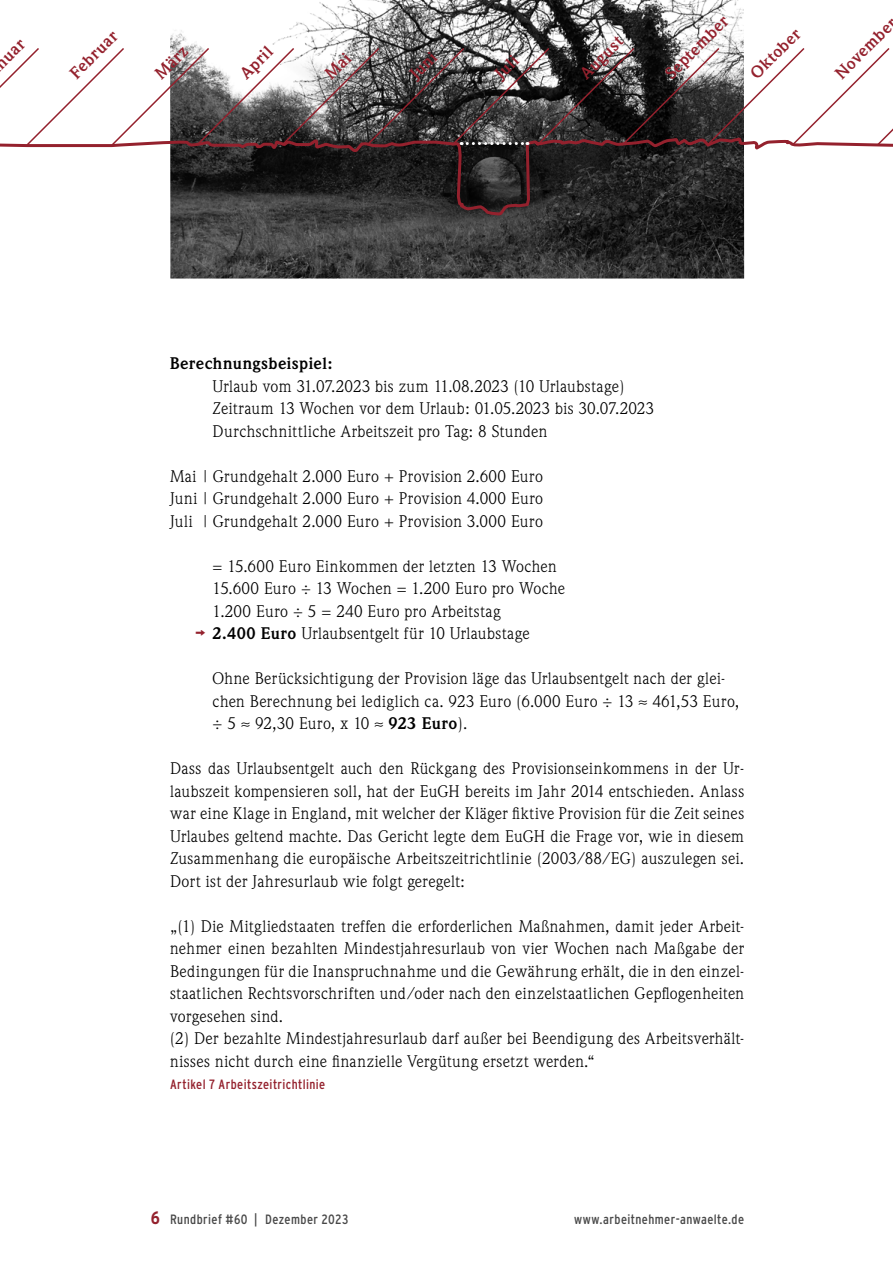
<style>
.page{position:relative;width:893px;height:1263px;background:#fff}
.page>*{position:absolute;margin:0;border:0;box-sizing:border-box;transform-origin:0 0}
.t1{font:16.5px/22.5px "Weidemann";letter-spacing:.02em;color:#000}
.t2{font:700 16.5px "Weidemann";color:#94212d}
.t3{font:700 16.5px "Weidemann";letter-spacing:.025em;color:#000}
.t4{font:condensed 13.5px "Interstate";letter-spacing:.03em;color:#484848}
.t5{font:condensed 13.5px "Interstate";letter-spacing:.03em;color:#94212d}
.s1{font-family:"Interstate";font-weight:700;font-stretch:condensed;font-size:18px;color:#94212d}
.s2{font-weight:700}
.s3{font-weight:700;font-size:18px;color:#94212d}
</style>
<div class="page">
<img style="left:170px;top:0;width:574px;height:279px">
<svg style="left:26px;top:147px;width:736px;height:71px"></svg>
<svg style="left:0;top:46px;width:893px;height:101px"></svg>
<p class="t2" style="left:-9px;top:59px;width:36px;rotate:-45deg">nuar</p>
<p class="t2" style="left:66px;top:69px;width:61px;rotate:-45deg">Februar</p>
<p class="t2" style="left:151px;top:69px;width:41px;rotate:-45deg">März</p>
<p class="t2" style="left:236px;top:69px;width:40px;rotate:-45deg">April</p>
<p class="t2" style="left:406px;top:69px;width:32px;rotate:-45deg">Juni</p>
<p class="t2" style="left:491px;top:69px;width:27px;rotate:-45deg">Juli</p>
<p class="t2" style="left:576px;top:69px;width:54px;rotate:-45deg">August</p>
<p class="t2" style="left:661px;top:69px;width:83px;rotate:-45deg">September</p>
<p class="t2" style="left:746px;top:69px;width:65px;rotate:-45deg">Oktober</p>
<p class="t2" style="left:831px;top:69px;width:80px;rotate:-45deg">November</p>
<p class="t3" style="left:170px;top:354px;width:164px">Berechnungsbeispiel:</p>
<p class="t1" style="left:213px;top:374px;width:443px">Urlaub vom 31.07.2023 bis zum 11.08.2023 (10 Urlaubstage)<br>Zeitraum 13 Wochen vor dem Urlaub: 01.05.2023 bis 30.07.2023<br>Durchschnittliche Arbeitszeit pro Tag: 8 Stunden</p>
<p class="t1" style="left:170px;top:464px;width:375px;text-align:justify">Mai | Grundgehalt 2.000 Euro + Provision 2.600 Euro Juni | Grundgehalt 2.000 Euro + Provision 4.000 Euro Juli | Grundgehalt 2.000 Euro + Provision 3.000 Euro</p>
<p class="t1" style="left:213px;top:554px;width:346px">= 15.600 Euro Einkommen der letzten 13 Wochen</p>
<p class="t1" style="left:213px;top:577px;width:354px">15.600 Euro ÷ 13 Wochen = 1.200 Euro pro Woche</p>
<p class="t1" style="left:213px;top:599px;width:289px">1.200 Euro ÷ 5 = 240 Euro pro Arbeitstag</p>
<p class="t1" style="left:195px;top:622px;width:336px"><span class="s1">¬</span> <span class="s2">2.400 Euro</span> Urlaubsentgelt für 10 Urlaubstage</p>
<p class="t1" style="left:213px;top:667px;width:528px">Ohne Berücksichtigung der Provision läge das Urlaubsentgelt nach der glei&shy;chen Berechnung bei lediglich ca. 923 Euro (6.000 Euro ÷ 13 ≈ 461,53 Euro, ÷ 5 ≈ 92,30 Euro, x 10 ≈ <span class="s2">923 Euro</span>).</p>
<p class="t1" style="left:170px;top:757px;width:576px;text-align:justify">Dass das Urlaubsentgelt auch den Rückgang des Provisionseinkommens in der Ur&shy;laubszeit kompensieren soll, hat der EuGH bereits im Jahr 2014 entschieden. Anlass war eine Klage in England, mit welcher der Kläger fiktive Provision für die Zeit seines Urlaubes geltend machte. Das Gericht legte dem EuGH die Frage vor, wie in diesem Zusammenhang die europäische Arbeitszeitrichtlinie (2003/88/EG) auszulegen sei.<br>Dort ist der Jahresurlaub wie folgt geregelt:</p>
<p class="t1" style="left:170px;top:915px;width:576px">„(1) Die Mitgliedstaaten treffen die erforderlichen Maßnahmen, damit jeder Arbeit&shy;nehmer einen bezahlten Mindestjahresurlaub von vier Wochen nach Maßgabe der Bedingungen für die Inanspruchnahme und die Gewährung erhält, die in den einzel&shy;staatlichen Rechtsvorschriften und/oder nach den einzelstaatlichen Gepflogenheiten vorgesehen sind.<br>(2) Der bezahlte Mindestjahresurlaub darf außer bei Beendigung des Arbeitsverhält&shy;nisses nicht durch eine finanzielle Vergütung ersetzt werden.“</p>
<p class="t5" style="left:170px;top:1077px;width:157px">Artikel 7 Arbeitszeitrichtlinie</p>
<p class="t4" style="left:151px;top:1212px;width:199px"><span class="s3">6</span> Rundbrief #60 | Dezember 2023</p>
<p class="t4" style="left:574px;top:1212px;width:172px">www.arbeitnehmer-anwaelte.de</p>
</div>
